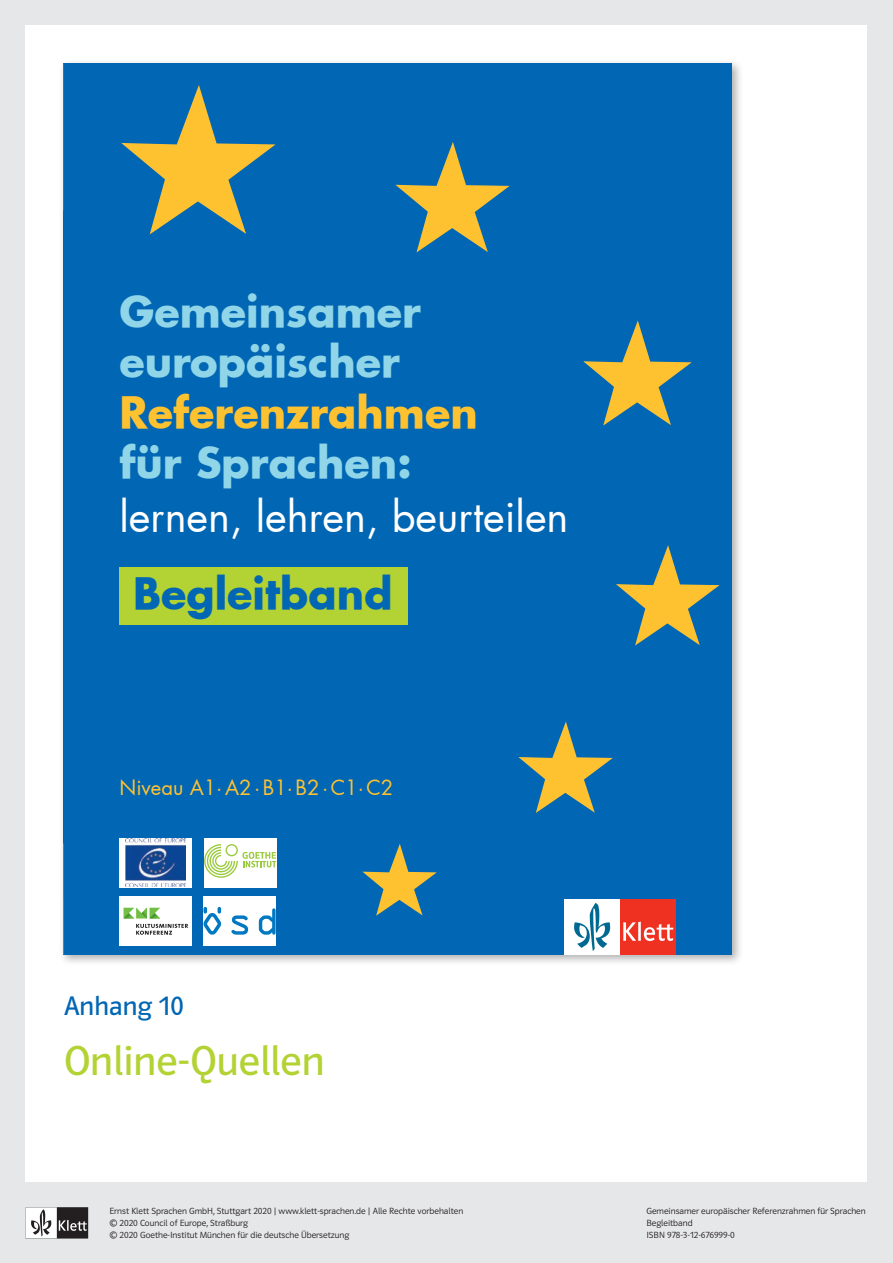
<style>
.page{position:relative;width:893px;height:1263px;background:#e6e7e9}
.page>*{position:absolute;margin:0;border:0;box-sizing:border-box;transform-origin:0 0}
.t1{font:42px "Polo CEF";color:#b3d234}
.t2{font:700 41.55px/50.6px "Futura";color:#90d6e8}
.t3{font:41.55px "Futura";color:#fff}
.t4{font:700 41.55px "Futura";color:#fec231}
.t5{font:700 41.55px "Futura";color:#0166b3}
.t6{font:27px "Polo CEF";color:#0166b3}
.t7{font:20.25px "Futura";color:#fec231}
.t8{font:300 9px/12px "Polo CEF";color:#231f20}
</style>
<div class="page">
<svg style="left:26px;top:1207px;width:62px;height:31px;background:#898787"></svg>
<div style="left:26px;top:26px;width:841px;height:1156px;background:#fff"></div>
<div style="left:59px;top:58px;width:684px;height:907px;background:#231f20;opacity:.35"></div>
<div style="left:64px;top:63px;width:668px;height:892px;background:#0166b3"></div>
<div style="left:564px;top:899px;width:56px;height:56px;background:#fff"></div>
<div style="left:620px;top:899px;width:56px;height:56px;background:#ef3122"></div>
<svg style="left:623px;top:922px;width:50px;height:19px"></svg>
<svg style="left:574px;top:903px;width:36px;height:48px"></svg>
<svg style="left:121px;top:85px;width:155px;height:149px"></svg>
<svg style="left:395px;top:142px;width:115px;height:110px"></svg>
<svg style="left:583px;top:320px;width:109px;height:105px"></svg>
<svg style="left:616px;top:545px;width:104px;height:100px"></svg>
<svg style="left:518px;top:721px;width:95px;height:92px"></svg>
<svg style="left:362px;top:844px;width:75px;height:72px"></svg>
<div style="left:119px;top:896px;width:73px;height:49px;background:#fff"></div>
<svg style="left:136px;top:924px;width:52px;height:11px"></svg>
<svg style="left:124px;top:907px;width:36px;height:11px"></svg>
<div style="left:203px;top:896px;width:73px;height:49px;background:#fff"></div>
<svg style="left:203px;top:907px;width:18px;height:28px"></svg>
<svg style="left:231px;top:915px;width:17px;height:20px"></svg>
<svg style="left:259px;top:908px;width:17px;height:27px"></svg>
<div style="left:119px;top:838px;width:73px;height:49px;background:#fff"></div>
<img style="left:126px;top:838px;width:60px;height:49px">
<div style="left:204px;top:838px;width:72px;height:49px;background:#fff"></div>
<svg style="left:204px;top:844px;width:72px;height:34px"></svg>
<div style="left:119px;top:567px;width:288px;height:57px;background:#b3d234"></div>
<h2 class="t2" style="left:119px;top:285px;width:303px">Gemeinsamer europäischer</h2>
<h2 class="t4" style="left:119px;top:385px;width:360px">Referenzrahmen</h2>
<h2 class="t2" style="left:119px;top:437px;width:294px">für Sprachen:</h2>
<h2 class="t3" style="left:119px;top:491px;width:451px">lernen, lehren, beurteilen</h2>
<h2 class="t5" style="left:133px;top:565px;width:261px">Begleitband</h2>
<h3 class="t7" style="left:119px;top:775px;width:275px">Niveau A1·A2·B1·B2·C1·C2</h3>
<h3 class="t6" style="left:64px;top:990px;width:122px">Anhang 10</h3>
<h1 class="t1" style="left:64px;top:1037px;width:262px">Online-Quellen</h1>
<p class="t8" style="left:109px;top:1205px;width:355px">Ernst Klett Sprachen GmbH, Stuttgart 2020 | www.klett-sprachen.de | Alle Rechte vorbehalten © 2020 Council of Europe, Straßburg<br>© 2020 Goethe-Institut München für die deutsche Übersetzung</p>
<p class="t8" style="left:646px;top:1205px;width:221px">Gemeinsamer europäischer Referenzrahmen für Sprachen<br>Begleitband<br>ISBN 978-3-12-676999-0</p>
</div>
